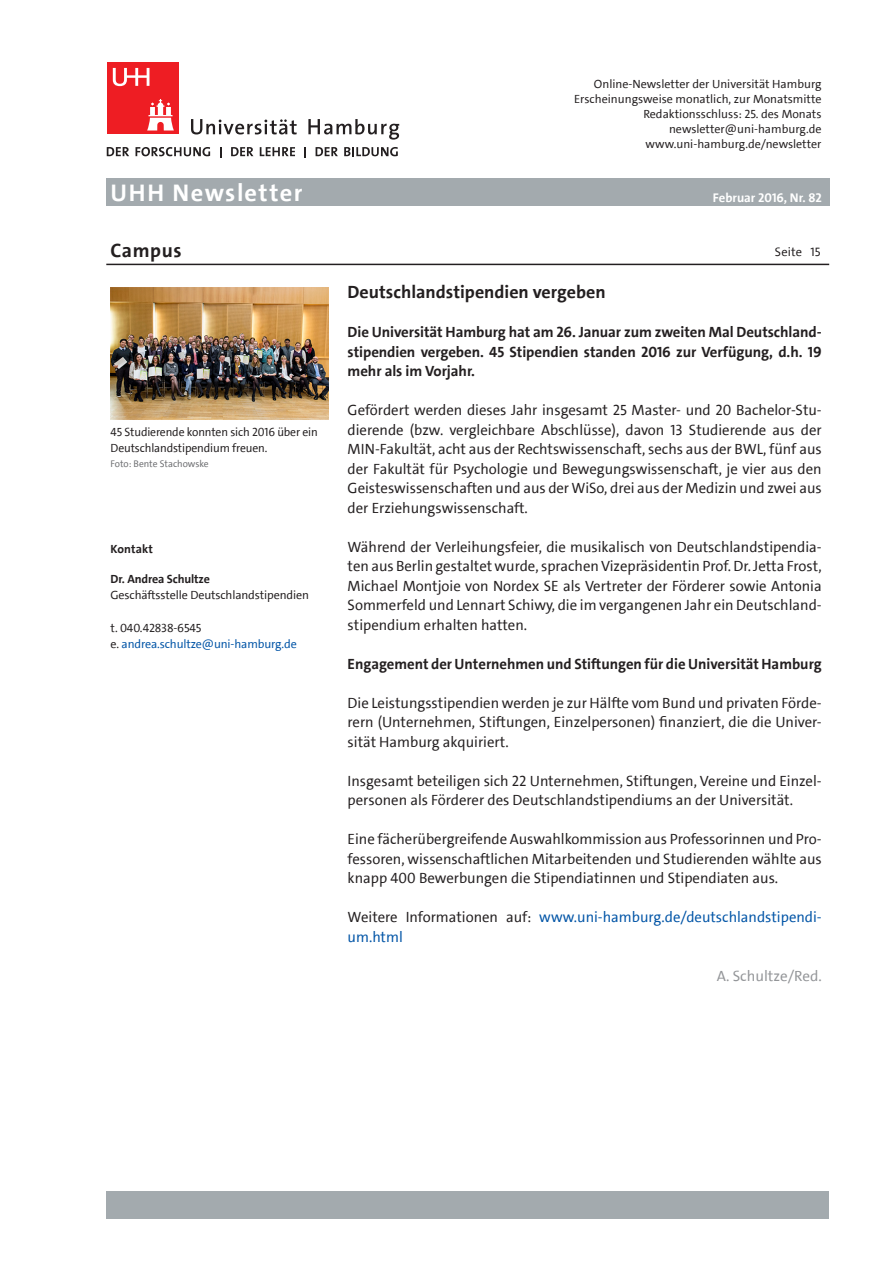
<style>
.page{position:relative;width:893px;height:1263px;background:#fff}
.page>*{position:absolute;margin:0;border:0;box-sizing:border-box;transform-origin:0 0}
.t1{font:700 24.3px "The Sans UHH";letter-spacing:.06em;color:#fff}
.Oberrubrik{font:700 19.5px "The Sans UHH";letter-spacing:.03em;color:#231f20}
.t2{font:700 18px "The Sans UHH";color:#231f20}
.t3{font:15px/19.5px "The Sans UHH";color:#231f20;text-align:justify}
.t4{font:700 15px/19.5px "The Sans UHH";letter-spacing:-.005em;color:#231f20;text-align:justify}
.t5{font:15px/19.5px "The Sans UHH";color:#0154a6}
.t6{font:15px "The Sans UHH";color:#939598}
.t7{font:700 12.75px "The Sans UHH";color:#fff}
.t8{font:12.3px "The Sans UHH";letter-spacing:.01em;color:#231f20}
.t9{font:12px/15px "The Sans UHH";color:#231f20;text-align:right}
.t10{font:12px "The Sans UHH";letter-spacing:-.01em;color:#0154a6}
.t11{font:700 12px "The Sans UHH";letter-spacing:-.01em;color:#231f20}
.t12{font:700 12px "The Sans UHH";letter-spacing:.01em;color:#231f20}
.t13{font:9.75px "The Sans UHH";color:#6c6d70}
.s1{color:#231f20}
</style>
<div class="page">
<svg style="left:191px;top:119px;width:106px;height:15px"></svg>
<svg style="left:308px;top:119px;width:91px;height:21px"></svg>
<div style="left:107px;top:63px;width:72px;height:71px;background:#ee1d23"></div>
<svg style="left:147px;top:99px;width:27px;height:31px"></svg>
<svg style="left:113px;top:68px;width:36px;height:18px"></svg>
<svg style="left:107px;top:147px;width:22px;height:9px"></svg>
<svg style="left:136px;top:147px;width:74px;height:9px"></svg>
<svg style="left:231px;top:147px;width:22px;height:9px"></svg>
<svg style="left:260px;top:147px;width:35px;height:9px"></svg>
<svg style="left:316px;top:147px;width:22px;height:9px"></svg>
<svg style="left:344px;top:147px;width:54px;height:9px"></svg>
<div style="left:106px;top:179px;width:723px;height:27px;background:#a3aaae"></div>
<div style="left:106px;top:1191px;width:723px;height:27px;background:#a3aaae"></div>
<hr style="left:106px;top:264px;width:723px;height:1px;background:#231f20">
<img style="left:111px;top:287px;width:217px;height:133px">
<p class="t9" style="left:574px;top:76px;width:249px">Online-Newsletter der Universität Hamburg Erscheinungsweise monatlich, zur Monatsmitte Redaktionsschluss: 25. des Monats newsletter@uni-hamburg.de www.uni-hamburg.de/newsletter</p>
<h1 class="t1" style="left:111px;top:177px;width:194px">UHH Newsletter</h1>
<p class="t7" style="left:713px;top:189px;width:110px">Februar 2016, Nr. 82</p>
<p class="Oberrubrik" style="left:111px;top:238px;width:73px">Campus</p>
<p class="t8" style="left:775px;top:244px;width:29px">Seite</p>
<p class="t2" style="left:348px;top:281px;width:259px">Deutschlandstipendien vergeben</p>
<p class="t4" style="left:348px;top:323px;width:476px">Die Universität Hamburg hat am 26. Januar zum zweiten Mal Deutschland&shy;stipendien vergeben. 45 Stipendien standen 2016 zur Verfügung, d.h. 19 mehr als im Vorjahr.</p>
<p class="t3" style="left:348px;top:401px;width:476px">Gefördert werden dieses Jahr insgesamt 25 Master- und 20 Bachelor-Stu&shy;dierende (bzw. vergleichbare Abschlüsse), davon 13 Studierende aus der MIN-Fakultät, acht aus der Rechtswissenschaft, sechs aus der BWL, fünf aus der Fakultät für Psychologie und Bewegungswissenschaft, je vier aus den Geisteswissenschaften und aus der WiSo, drei aus der Medizin und zwei aus der Erziehungswissenschaft.</p>
<p class="t3" style="left:348px;top:537px;width:476px">Während der Verleihungsfeier, die musikalisch von Deutschlandstipendia&shy;ten aus Berlin gestaltet wurde, sprachen Vizepräsidentin Prof. Dr. Jetta Frost, Michael Montjoie von Nordex SE als Vertreter der Förderer sowie Antonia Sommerfeld und Lennart Schiwy, die im vergangenen Jahr ein Deutschland&shy;stipendium erhalten hatten.</p>
<p class="t4" style="left:348px;top:654px;width:476px">Engagement der Unternehmen und Stiftungen für die Universität Hamburg</p>
<p class="t3" style="left:348px;top:693px;width:474px">Die Leistungsstipendien werden je zur Hälfte vom Bund und privaten Förde&shy;rern (Un-ter-neh-men, Stif-tun-gen, Ein-zel-per-so-nen) fi-nan-ziert, die die Uni-ver&shy;sität Hamburg akquiriert.</p>
<p class="t3" style="left:348px;top:771px;width:474px">Insgesamt beteiligen sich 22 Unternehmen, Stiftungen, Vereine und Einzel&shy;personen als Förderer des Deutschlandstipendiums an der Universität.</p>
<p class="t3" style="left:348px;top:830px;width:476px">Eine fächerübergreifende Auswahlkommission aus Professorinnen und Pro&shy;fessoren, wissenschaftlichen Mitarbeitenden und Studierenden wählte aus knapp 400 Bewerbungen die Stipendiatinnen und Stipendiaten aus.</p>
<p class="t5" style="left:348px;top:908px;width:474px"><span class="s1">Weitere Informationen auf:</span> www.uni-hamburg.de/deutschlandstipendi&shy;um.html</p>
<p class="t6" style="left:717px;top:966px;width:107px">A. Schultze/Red.</p>
<p class="t8" style="left:811px;top:244px;width:12px">15</p>
<p class="t9" style="left:111px;top:425px;width:209px;line-height:15.8px;text-align:left">45 Studierende konnten sich 2016 über ein<br>Deutschlandstipendium freuen.</p>
<p class="t13" style="left:111px;top:458px;width:100px">Foto: Bente Stachowske</p>
<p class="t12" style="left:111px;top:541px;width:44px">Kontakt</p>
<p class="t11" style="left:111px;top:571px;width:101px">Dr. Andrea Schultze</p>
<p class="t9" style="left:111px;top:588px;width:200px">Geschäftsstelle Deutschlandstipendien</p>
<p class="t9" style="left:111px;top:620px;width:92px">t. 040.42838-6545</p>
<p class="t10" style="left:111px;top:636px;width:188px"><span class="s1">e.</span> andrea.schultze@uni-hamburg.de</p>
</div>
